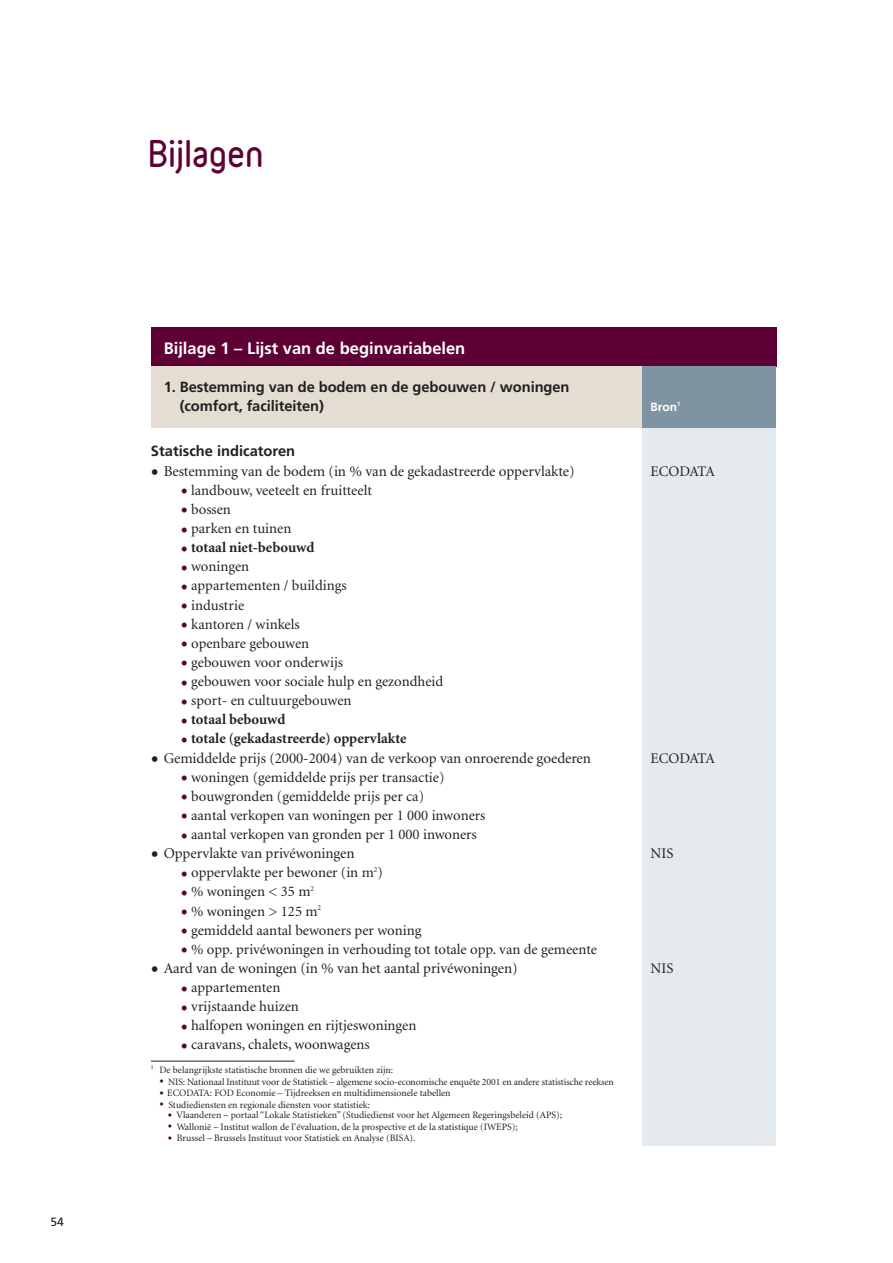
<style>
.page{position:relative;width:893px;height:1263px;background:#fff}
.page>*{position:absolute;margin:0;border:0;box-sizing:border-box;transform-origin:0 0}
.t1{font:700 33px "Belfius Normal";color:#5e0034}
.t2{font:700 16.5px "Frutiger";color:#fff}
.t3{font:15px "Minion";letter-spacing:-.005em;color:#231f20}
.t4{font:14.7px "Minion";color:#231f20}
.t5{font:700 14.7px/19.5px "Frutiger";letter-spacing:-.005em;color:#231f20}
.t6{font:700 14.7px "Minion";color:#231f20}
.t7{font:14.7px "Minion";letter-spacing:-.02em;color:#231f20}
.t8{font:700 12px "Frutiger";color:#fff}
.t9{font:12px "Frutiger";color:#231f20}
.t10{font:9.75px "Minion";color:#231f20}
.s1{font-size:27px}
.s2{font-size:24px;color:#5e0034}
.s3{font-weight:400;font-size:24px;color:#5e0034}
.s4{font-size:15px}
.s5{font-size:15px;color:#5e0034}
</style>
<div class="page">
<div style="left:642px;top:336px;width:134px;height:810px;background:#e5eaee"></div>
<hr style="left:151px;top:1061px;width:144px;height:1px;background:#231f20">
<div style="left:151px;top:327px;width:625px;height:39px;background:#5e0034"></div>
<div style="left:151px;top:366px;width:491px;height:62px;background:#e4ddd2"></div>
<div style="left:642px;top:366px;width:134px;height:62px;background:#7f94a2"></div>
<div style="left:151px;top:68px;width:742px;height:170px;border:1px solid #fff;border-radius:13px"></div>
<p class="t9" style="left:50px;top:1217px;width:15px">54</p>
<h1 class="t1" style="left:148px;top:140px;width:117px">Bijlagen</h1>
<p class="t2" style="left:164px;top:341px;width:303px">Bijlage 1 – Lijst van de beginvariabelen</p>
<p class="t5" style="left:180px;top:378px;width:391px;text-indent:-16px">1. Bestemming van de bodem en de gebouwen / woningen (comfort, faciliteiten)</p>
<p class="t8" style="left:651px;top:402px;width:31px">Bron<sup>1</sup></p>
<p class="t5" style="left:151px;top:443px;width:146px">Statische indicatoren</p>
<p class="t3" style="left:151px;top:465px;width:425px"><span class="s1">•</span> Bestemming van de bodem (in % van de gekadastreerde oppervlakte)</p>
<p class="t7" style="left:651px;top:465px;width:66px">ECODATA</p>
<p class="t4" style="left:181px;top:484px;width:193px"><span class="s2">•</span> landbouw, veeteelt en fruitteelt</p>
<p class="t4" style="left:181px;top:503px;width:52px"><span class="s2">•</span> bossen</p>
<p class="t4" style="left:181px;top:522px;width:112px"><span class="s2">•</span> parken en tuinen</p>
<p class="t6" style="left:181px;top:542px;width:135px"><span class="s3">•</span> totaal niet-bebouwd</p>
<p class="t4" style="left:181px;top:561px;width:70px"><span class="s2">•</span> woningen</p>
<p class="t4" style="left:181px;top:580px;width:167px"><span class="s2">•</span> appartementen / buildings</p>
<p class="t4" style="left:181px;top:599px;width:65px"><span class="s2">•</span> industrie</p>
<p class="t4" style="left:181px;top:618px;width:121px"><span class="s2">•</span> kantoren / winkels</p>
<p class="t4" style="left:181px;top:637px;width:130px"><span class="s2">•</span> openbare gebouwen</p>
<p class="t4" style="left:181px;top:656px;width:164px"><span class="s2">•</span> gebouwen voor onderwijs</p>
<p class="t4" style="left:181px;top:675px;width:264px"><span class="s2">•</span> gebouwen voor sociale hulp en gezondheid</p>
<p class="t4" style="left:181px;top:695px;width:172px"><span class="s2">•</span> sport- en cultuurgebouwen</p>
<p class="t6" style="left:181px;top:714px;width:106px"><span class="s3">•</span> totaal bebouwd</p>
<p class="t6" style="left:181px;top:733px;width:227px"><span class="s3">•</span> totale (gekadastreerde) oppervlakte</p>
<p class="t3" style="left:151px;top:752px;width:441px"><span class="s1">•</span> Gemiddelde prijs (2000-2004) van de verkoop van onroerende goederen</p>
<p class="t7" style="left:651px;top:752px;width:66px">ECODATA</p>
<p class="t4" style="left:181px;top:771px;width:265px"><span class="s2">•</span> woningen (gemiddelde prijs per transactie)</p>
<p class="t4" style="left:181px;top:790px;width:245px"><span class="s2">•</span> bouwgronden (gemiddelde prijs per ca)</p>
<p class="t4" style="left:181px;top:809px;width:306px"><span class="s2">•</span> aantal verkopen van woningen per 1 000 inwoners</p>
<p class="t4" style="left:181px;top:828px;width:298px"><span class="s2">•</span> aantal verkopen van gronden per 1 000 inwoners</p>
<p class="t3" style="left:151px;top:847px;width:205px"><span class="s1">•</span> Oppervlakte van privéwoningen</p>
<p class="t4" style="left:651px;top:848px;width:24px">NIS</p>
<p class="t4" style="left:181px;top:867px;width:204px"><span class="s2">•</span> oppervlakte per bewoner (in m<sup>2</sup>)</p>
<p class="t4" style="left:181px;top:886px;width:135px"><span class="s2">•</span> % woningen &lt; 35 m<sup>2</sup></p>
<p class="t4" style="left:181px;top:905px;width:142px"><span class="s2">•</span> % woningen &gt; 125 m<sup>2</sup></p>
<p class="t4" style="left:181px;top:924px;width:242px"><span class="s2">•</span> gemiddeld aantal bewoners per woning</p>
<p class="t4" style="left:181px;top:943px;width:418px"><span class="s2">•</span> % opp. privéwoningen in verhouding tot totale opp. van de gemeente</p>
<p class="t3" style="left:151px;top:962px;width:368px"><span class="s1">•</span> Aard van de woningen (in % van het aantal privéwoningen)</p>
<p class="t4" style="left:651px;top:962px;width:24px">NIS</p>
<p class="t4" style="left:181px;top:981px;width:101px"><span class="s2">•</span> appartementen</p>
<p class="t4" style="left:181px;top:1001px;width:120px"><span class="s2">•</span> vrijstaande huizen</p>
<p class="t4" style="left:181px;top:1020px;width:237px"><span class="s2">•</span> halfopen woningen en rijtjeswoningen</p>
<p class="t4" style="left:181px;top:1039px;width:191px"><span class="s2">•</span> caravans, chalets, woonwagens</p>
<p class="t10" style="left:151px;top:1066px;width:244px"><sup>1</sup> De belangrijkste statistische bronnen die we gebruikten zijn:</p>
<p class="t10" style="left:159px;top:1077px;width:456px"><span class="s4">•</span> NIS: Nationaal Instituut voor de Statistiek – algemene socio-economische enquête 2001 en andere statistische reeksen</p>
<p class="t10" style="left:159px;top:1089px;width:293px"><span class="s4">•</span> ECODATA: FOD Economie – Tijdreeksen en multidimensionele tabellen</p>
<p class="t10" style="left:159px;top:1101px;width:212px"><span class="s4">•</span> Studiediensten en regionale diensten voor statistiek:</p>
<p class="t10" style="left:168px;top:1111px;width:396px"><span class="s5">•</span> Vlaanderen – portaal “Lokale Statistieken” (Studiedienst voor het Algemeen Regeringsbeleid (APS);</p>
<p class="t10" style="left:168px;top:1122px;width:351px"><span class="s5">•</span> Wallonië – Institut wallon de l’évaluation, de la prospective et de la statistique (IWEPS);</p>
<p class="t10" style="left:168px;top:1134px;width:249px"><span class="s5">•</span> Brussel – Brussels Instituut voor Statistiek en Analyse (BISA).</p>
</div>
